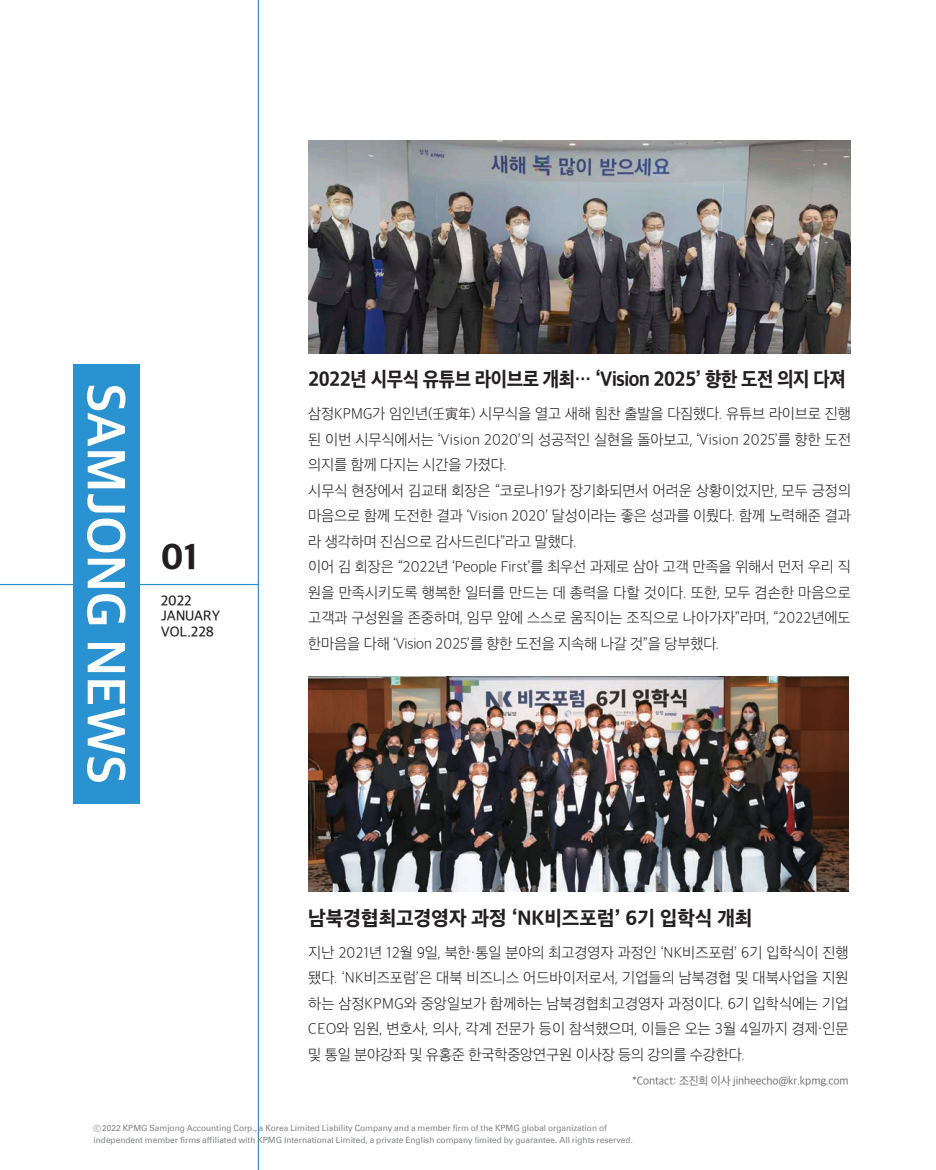
<style>
.page{position:relative;width:936px;height:1170px;background:#fff}
.page>*{position:absolute;margin:0;border:0;box-sizing:border-box;transform-origin:0 0}
.t1{font:51px "SD Gothic Neoa g Bd";letter-spacing:-.01em;color:#fff}
.t2{font:34.65px "SD Gothic Neob g Ex Bd";color:#231f20}
.t3{font:19.5px "SD Gothic Neoa Uni h Eb";letter-spacing:-.02em;color:#231f20;scale:.91 1}
.t4{font:19.5px "SD Gothic Neoa Uni h Eb";color:#231f20}
.t5{font:14.55px/25.5px "SD Gothic Neoa b Ult Lt";letter-spacing:-.005em;color:#231f20}
.t6{font:13.8px/15.5px "SD Gothic Neob d Md";color:#231f20}
.t7{font:10.95px "SD Gothic Neoa Uni d Rg";letter-spacing:-.01em;color:#6c6d70}
.t8{font:8.55px/12.5px "Universfor KPMG";color:#808285}
.s1{font-family:"SD Gothic Neoa Uni b Ul"}
</style>
<div class="page">
<hr style="left:258px;top:0;width:1px;height:1169px;background:#2a92d0">
<hr style="left:0;top:584px;width:258px;height:1px;background:#2a92d0">
<div style="left:73px;top:364px;width:66px;height:439px;background:#2a92d0"></div>
<img style="left:308px;top:140px;width:542px;height:213px">
<img style="left:308px;top:676px;width:540px;height:215px">
<h1 class="t1" style="left:131px;top:383px;width:402px;rotate:90deg">SAMJONG NEWS</h1>
<h2 class="t2" style="left:161px;top:540px;width:39px">01</h2>
<p class="t6" style="left:161px;top:592px;width:61px">2022<br>JANUARY<br>VOL.228</p>
<h3 class="t3" style="left:308px;top:369px;width:592px">2022년 시무식 유튜브 라이브로 개최··· ‘Vision 2025’ 향한 도전 의지 다져</h3>
<p class="t5" style="left:308px;top:401px;width:544px">삼정KPMG가 임인년(壬寅年) 시무식을 열고 새해 힘찬 출발을 다짐했다. 유튜브 라이브로 진행 된 이번 시무식에서는 ‘Vision 2020’의 성공적인 실현을 돌아보고, ‘Vision 2025’를 향한 도전 의지를 함께 다지는 시간을 가졌다.<br>시무식 현장에서 김교태 회장은 “코로나19가 장기화되면서 어려운 상황이었지만, 모두 긍정의 마음으로 함께 도전한 결과 ‘Vision 2020’ 달성이라는 좋은 성과를 이뤘다. 함께 노력해준 결과 라 생각하며 진심으로 감사드린다”라고 말했다.<br>이어 김 회장은 “2022년 ‘People First’를 최우선 과제로 삼아 고객 만족을 위해서 먼저 우리 직 원을 만족시키도록 행복한 일터를 만드는 데 총력을 다할 것이다. 또한, 모두 겸손한 마음으로 고객과 구성원을 존중하며, 임무 앞에 스스로 움직이는 조직으로 나아가자”라며, “2022년에도 한마음을 다해 ‘Vision 2025’를 향한 도전을 지속해 나갈 것”을 당부했다.</p>
<h3 class="t4" style="left:308px;top:907px;width:445px">남북경협최고경영자 과정 ‘NK비즈포럼’ 6기 입학식 개최</h3>
<p class="t5" style="left:308px;top:939px;width:542px;text-align:justify">지난 2021년 12월 9일, 북한·통일 분야의 최고경영자 과정인 ‘NK비즈포럼’ 6기 입학식이 진행 됐다. ‘NK비즈포럼’은 대북 비즈니스 어드바이저로서, 기업들의 남북경협 및 대북사업을 지원 하는 삼정KPMG와 중앙일보가 함께하는 남북경협최고경영자 과정이다. 6기 입학식에는 기업 CEO와 임원, 변호사, 의사, 각계 전문가 등이 참석했으며, 이들은 오는 3월 4일까지 경제·인문 및 통일 분야강좌 및 유홍준 한국학중앙연구원 이사장 등의 강의를 수강한다.</p>
<p class="t7" style="left:632px;top:1075px;width:218px">*Contact: 조진희 이사 jinheecho@kr.kpmg.com</p>
<p class="t8" style="left:94px;top:1121px;width:541px"><span class="s1">ⓒ</span> 2022 KPMG Samjong Accounting Corp., a Korea Limited Liability Company and a member firm of the KPMG global organization of independent member firms affiliated with KPMG International Limited, a private English company limited by guarantee. All rights reserved.</p>
</div>
